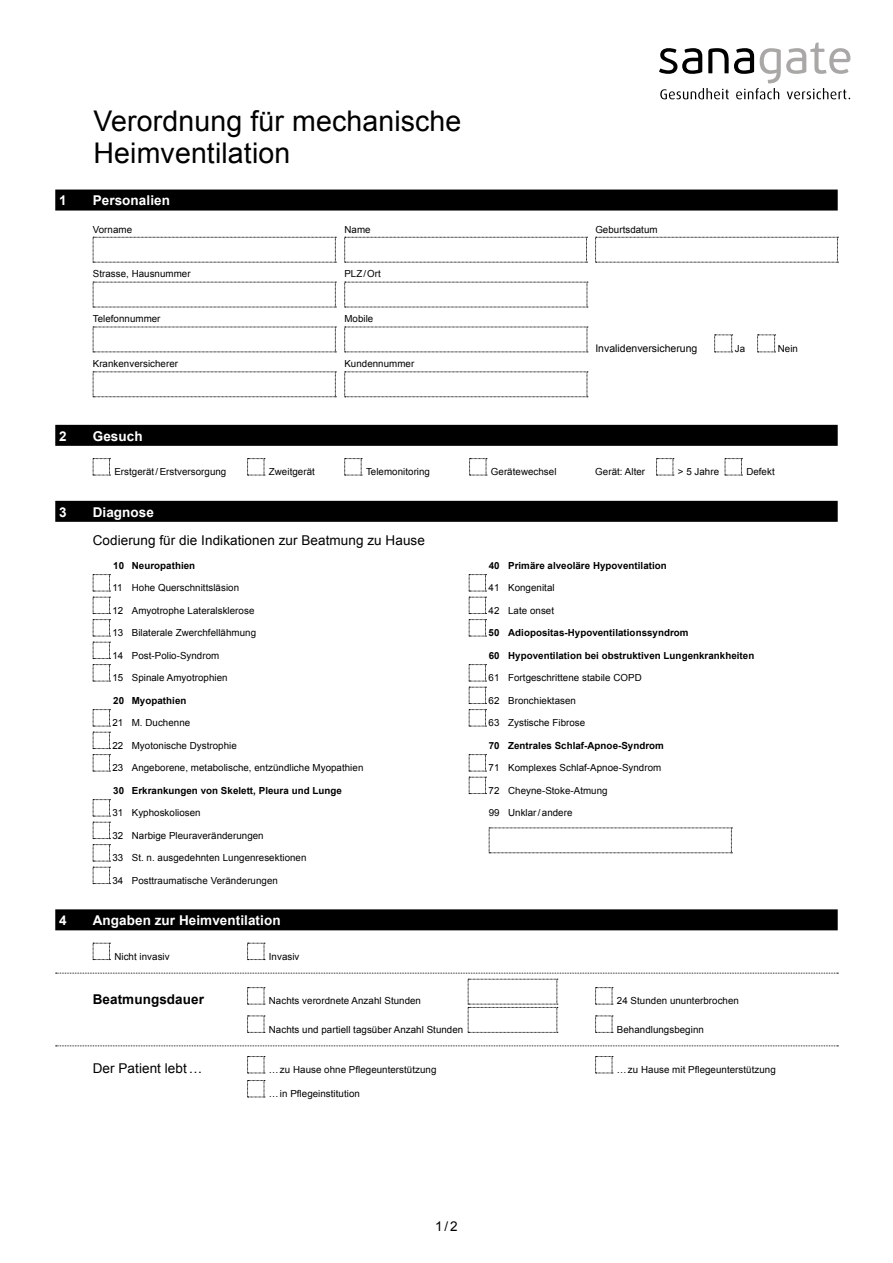
<style>
.page{position:relative;width:893px;height:1263px;background:#fff}
.page>*{position:absolute;margin:0;border:0;box-sizing:border-box;transform-origin:0 0}
.t1{font:28.5px/31.5px "Arial";letter-spacing:.005em;color:#000}
.t2{font:13.5px "Arial";letter-spacing:.005em;color:#000}
.t3{font:700 13.5px "Arial";letter-spacing:.005em;color:#fff}
.t4{font:700 13.5px "Arial";letter-spacing:.005em;color:#000}
.t5{font:10.5px "Arial";color:#000}
.t6{font:9.75px "Arial";letter-spacing:.005em;color:#000}
.t7{font:700 9.75px "Arial";letter-spacing:.005em;color:#000}
</style>
<div class="page">
<div style="left:55px;top:190px;width:783px;height:21px;background:#000"></div>
<div style="left:55px;top:425px;width:783px;height:21px;background:#000"></div>
<div style="left:55px;top:501px;width:783px;height:21px;background:#000"></div>
<div style="left:55px;top:909px;width:783px;height:21px;background:#000"></div>
<svg style="left:56px;top:1045px;width:782px;height:1px"></svg>
<svg style="left:93px;top:237px;width:243px;height:26px"></svg>
<svg style="left:344px;top:237px;width:243px;height:26px"></svg>
<svg style="left:595px;top:237px;width:243px;height:26px"></svg>
<svg style="left:93px;top:282px;width:243px;height:26px"></svg>
<svg style="left:344px;top:282px;width:244px;height:26px"></svg>
<svg style="left:93px;top:327px;width:243px;height:26px"></svg>
<svg style="left:344px;top:327px;width:244px;height:26px"></svg>
<svg style="left:714px;top:335px;width:19px;height:18px"></svg>
<svg style="left:757px;top:335px;width:19px;height:18px"></svg>
<svg style="left:93px;top:372px;width:243px;height:25px"></svg>
<svg style="left:344px;top:372px;width:244px;height:25px"></svg>
<svg style="left:93px;top:458px;width:17px;height:18px"></svg>
<svg style="left:247px;top:458px;width:18px;height:18px"></svg>
<svg style="left:344px;top:458px;width:18px;height:18px"></svg>
<svg style="left:469px;top:458px;width:18px;height:18px"></svg>
<svg style="left:656px;top:458px;width:18px;height:18px"></svg>
<svg style="left:725px;top:458px;width:17px;height:18px"></svg>
<svg style="left:469px;top:574px;width:17px;height:63px"></svg>
<svg style="left:93px;top:574px;width:17px;height:108px"></svg>
<svg style="left:469px;top:664px;width:17px;height:63px"></svg>
<svg style="left:93px;top:709px;width:17px;height:63px"></svg>
<svg style="left:469px;top:754px;width:17px;height:40px"></svg>
<svg style="left:489px;top:828px;width:243px;height:25px"></svg>
<svg style="left:93px;top:799px;width:17px;height:85px"></svg>
<svg style="left:93px;top:943px;width:17px;height:17px"></svg>
<svg style="left:247px;top:943px;width:18px;height:17px"></svg>
<svg style="left:56px;top:973px;width:782px;height:60px"></svg>
<svg style="left:247px;top:1056px;width:18px;height:18px"></svg>
<svg style="left:595px;top:1056px;width:18px;height:18px"></svg>
<svg style="left:247px;top:1080px;width:18px;height:18px"></svg>
<svg style="left:659px;top:42px;width:191px;height:57px"></svg>
<h1 class="t1" style="left:94px;top:106px;width:369px">Verordnung für mechanische<br>Heimventilation</h1>
<h2 class="t3" style="left:59px;top:192px;width:9px">1</h2>
<h2 class="t3" style="left:93px;top:192px;width:79px">Personalien</h2>
<p class="t6" style="left:93px;top:223px;width:41px">Vorname</p>
<p class="t6" style="left:344px;top:223px;width:28px">Name</p>
<p class="t6" style="left:595px;top:223px;width:64px">Geburtsdatum</p>
<p class="t6" style="left:93px;top:268px;width:99px">Strasse, Hausnummer</p>
<p class="t6" style="left:344px;top:268px;width:38px">PLZ/Ort</p>
<p class="t6" style="left:93px;top:312px;width:69px">Telefonnummer</p>
<p class="t6" style="left:344px;top:312px;width:30px">Mobile</p>
<p class="t5" style="left:595px;top:342px;width:104px">Invalidenversicherung</p>
<p class="t6" style="left:735px;top:342px;width:12px">Ja</p>
<p class="t6" style="left:778px;top:342px;width:22px">Nein</p>
<p class="t6" style="left:93px;top:357px;width:87px">Krankenversicherer</p>
<p class="t6" style="left:344px;top:357px;width:71px">Kundennummer</p>
<h2 class="t3" style="left:59px;top:427px;width:9px">2</h2>
<h2 class="t3" style="left:93px;top:427px;width:51px">Gesuch</h2>
<p class="t6" style="left:114px;top:465px;width:114px">Erstgerät/Erstversorgung</p>
<p class="t6" style="left:269px;top:465px;width:47px">Zweitgerät</p>
<p class="t6" style="left:366px;top:465px;width:66px">Telemonitoring</p>
<p class="t6" style="left:491px;top:465px;width:67px">Gerätewechsel</p>
<p class="t6" style="left:595px;top:465px;width:51px">Gerät: Alter</p>
<p class="t6" style="left:678px;top:465px;width:43px">&gt; 5 Jahre</p>
<p class="t6" style="left:746px;top:465px;width:30px">Defekt</p>
<h2 class="t3" style="left:59px;top:503px;width:9px">3</h2>
<h2 class="t3" style="left:93px;top:503px;width:63px">Diagnose</h2>
<h2 class="t2" style="left:93px;top:532px;width:334px">Codierung für die Indikationen zur Beatmung zu Hause</h2>
<p class="t7" style="left:113px;top:559px;width:83px">10 Neuropathien</p>
<p class="t7" style="left:489px;top:559px;width:180px">40 Primäre alveoläre Hypoventilation</p>
<p class="t6" style="left:112px;top:581px;width:128px">11 Hohe Querschnittsläsion</p>
<p class="t6" style="left:488px;top:581px;width:68px">41 Kongenital</p>
<p class="t6" style="left:112px;top:604px;width:143px">12 Amyotrophe Lateralsklerose</p>
<p class="t6" style="left:488px;top:604px;width:67px">42 Late onset</p>
<p class="t6" style="left:112px;top:626px;width:145px">13 Bilaterale Zwerchfellähmung</p>
<p class="t7" style="left:488px;top:626px;width:202px">50 Adiopositas-Hypoventilationssyndrom</p>
<p class="t6" style="left:112px;top:649px;width:108px">14 Post-Polio-Syndrom</p>
<p class="t7" style="left:489px;top:649px;width:267px">60 Hypoventilation bei obstruktiven Lungenkrankheiten</p>
<p class="t6" style="left:112px;top:671px;width:117px">15 Spinale Amyotrophien</p>
<p class="t6" style="left:488px;top:671px;width:155px">61 Fortgeschrittene stabile COPD</p>
<p class="t7" style="left:113px;top:694px;width:75px">20 Myopathien</p>
<p class="t6" style="left:488px;top:694px;width:89px">62 Bronchiektasen</p>
<p class="t6" style="left:112px;top:716px;width:79px">21 M. Duchenne</p>
<p class="t6" style="left:488px;top:716px;width:98px">63 Zystische Fibrose</p>
<p class="t6" style="left:112px;top:739px;width:126px">22 Myotonische Dystrophie</p>
<p class="t7" style="left:489px;top:739px;width:177px">70 Zentrales Schlaf-Apnoe-Syndrom</p>
<p class="t6" style="left:112px;top:761px;width:252px">23 Angeborene, metabolische, entzündliche Myopathien</p>
<p class="t6" style="left:488px;top:761px;width:174px">71 Komplexes Schlaf-Apnoe-Syndrom</p>
<p class="t7" style="left:113px;top:784px;width:230px">30 Erkrankungen von Skelett, Pleura und Lunge</p>
<p class="t6" style="left:488px;top:784px;width:121px">72 Cheyne-Stoke-Atmung</p>
<p class="t6" style="left:112px;top:806px;width:90px">31 Kyphoskoliosen</p>
<p class="t6" style="left:489px;top:806px;width:85px">99 Unklar/andere</p>
<p class="t6" style="left:112px;top:829px;width:153px">32 Narbige Pleuraveränderungen</p>
<p class="t6" style="left:112px;top:851px;width:195px">33 St. n. ausgedehnten Lungenresektionen</p>
<p class="t6" style="left:112px;top:874px;width:167px">34 Posttraumatische Veränderungen</p>
<h2 class="t3" style="left:59px;top:911px;width:9px">4</h2>
<h2 class="t3" style="left:93px;top:911px;width:189px">Angaben zur Heimventilation</h2>
<p class="t6" style="left:114px;top:950px;width:57px">Nicht invasiv</p>
<p class="t6" style="left:269px;top:950px;width:32px">Invasiv</p>
<h2 class="t4" style="left:93px;top:991px;width:113px">Beatmungsdauer</h2>
<p class="t6" style="left:269px;top:994px;width:154px">Nachts verordnete Anzahl Stunden</p>
<p class="t6" style="left:617px;top:994px;width:124px">24 Stunden ununterbrochen</p>
<p class="t6" style="left:269px;top:1023px;width:196px">Nachts und partiell tagsüber Anzahl Stunden</p>
<p class="t6" style="left:617px;top:1023px;width:88px">Behandlungsbeginn</p>
<h2 class="t2" style="left:93px;top:1060px;width:111px">Der Patient lebt…</h2>
<p class="t6" style="left:269px;top:1063px;width:169px">… zu Hause ohne Pflegeunterstützung</p>
<p class="t6" style="left:617px;top:1063px;width:160px">… zu Hause mit Pflegeunterstützung</p>
<p class="t6" style="left:269px;top:1087px;width:93px">… in Pflegeinstitution</p>
<h2 class="t2" style="left:435px;top:1217px;width:24px">1/2</h2>
</div>
